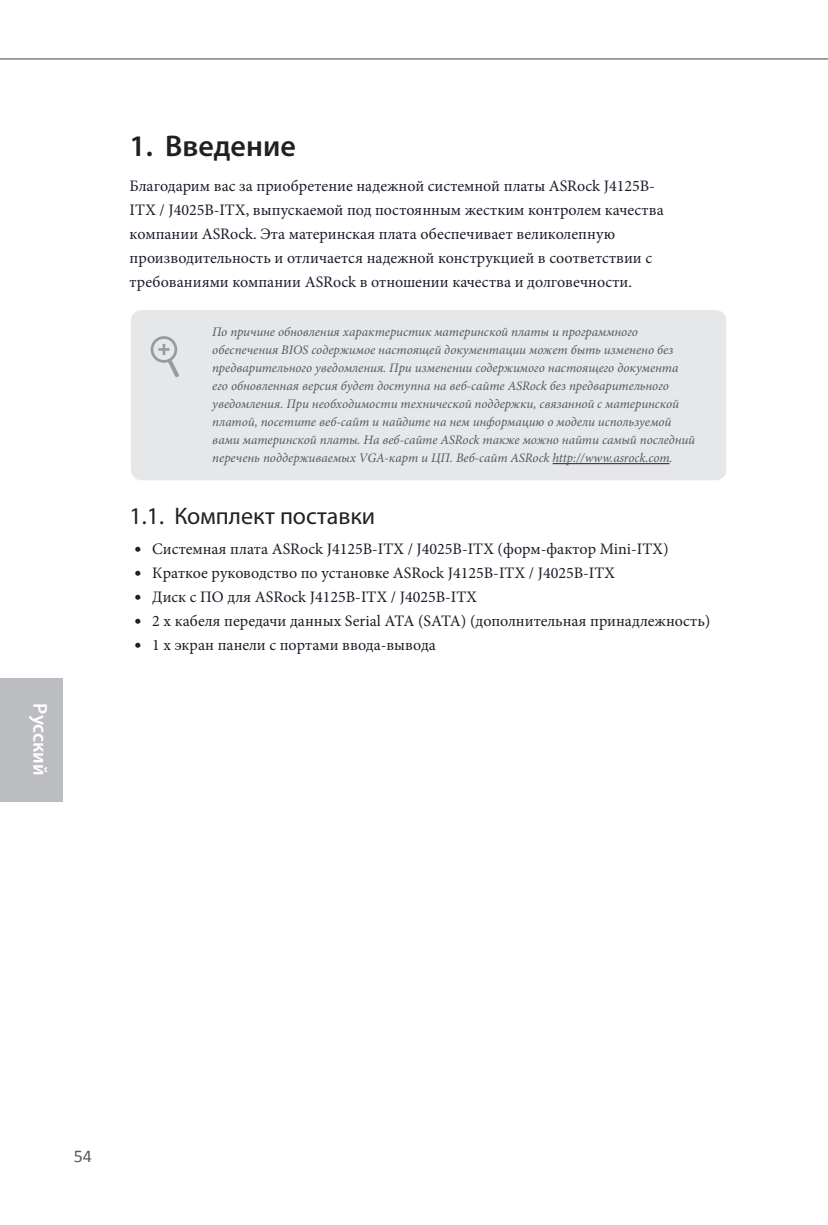
<style>
.page{position:relative;width:828px;height:1225px;background:#fff}
.page>*{position:absolute;margin:0;border:0;box-sizing:border-box;transform-origin:0 0}
.章名{font:600 30px "Myriad Pro";color:#231f20}
.主標{font:24px "Myriad Pro";color:#231f20}
.t1{font:600 20px "Myriad Pro";color:#fff}
.t2{font:18px "Calibri";color:#57585a}
.內文{font:16px/24px "Minion Pro";color:#191d27}
.List{font:16px "Minion Pro";color:#191d27}
.note內文{font:italic 13px/18px "Minion Pro";color:#57585a}
.s1{font-family:"Helvetica"}
</style>
<div class="page">
<div style="left:0;top:678px;width:63px;height:124px;background:#bcbdc0"></div>
<hr style="left:0;top:58px;width:828px;height:2px;background:#939598">
<div style="left:131px;top:310px;width:595px;height:170px;background:#e6e7e9;border-radius:11px"></div>
<hr style="left:552px;top:463px;width:117px;height:1px;background:#231f20">
<svg style="left:151px;top:336px;width:28px;height:41px"></svg>
<p class="t1" style="left:53px;top:703px;width:74px;rotate:90deg">Русский</p>
<p class="章名" style="left:130px;top:126px;width:168px">1. Введение</p>
<p class="內文" style="left:130px;top:174px;width:535px">Благодарим вас за приобретение надежной системной платы ASRock J4125B-ITX / J4025B-ITX, выпускаемой под постоянным жестким контролем качества компании ASRock. Эта материнская плата обеспечивает великолепную производительность и отличается надежной конструкцией в соответствии с требованиями компании ASRock в отношении качества и долговечности.</p>
<p class="note內文" style="left:212px;top:323px;width:484px">По причине обновления характеристик материнской платы и программного обеспечения BIOS содержимое настоящей документации может быть изменено без предварительного уведомления. При изменении содержимого настоящего документа его обновленная версия будет доступна на веб-сайте ASRock без предварительного уведомления. При необходимости технической поддержки, связанной с материнской платой, посетите веб-сайт и найдите на нем информацию о модели используемой вами материнской платы. На веб-сайте ASRock также можно найти самый последний перечень поддерживаемых VGA-карт и ЦП. Веб-сайт ASRock http://www.asrock.com.</p>
<p class="主標" style="left:130px;top:501px;width:247px">1.1. Комплект поставки</p>
<p class="List" style="left:135px;top:538px;width:535px"><span class="s1">•</span> Системная плата ASRock J4125B-ITX / J4025B-ITX (форм-фактор Mini-ITX)</p>
<p class="List" style="left:135px;top:562px;width:481px"><span class="s1">•</span> Краткое руководство по установке ASRock J4125B-ITX / J4025B-ITX</p>
<p class="List" style="left:135px;top:586px;width:343px"><span class="s1">•</span> Диск с ПО для ASRock J4125B-ITX / J4025B-ITX</p>
<p class="List" style="left:135px;top:610px;width:576px"><span class="s1">•</span> 2 x кабеля передачи данных Serial ATA (SATA) (дополнительная принадлежность)</p>
<p class="List" style="left:135px;top:634px;width:302px"><span class="s1">•</span> 1 x экран панели с портами ввода-вывода</p>
<p class="t2" style="left:74px;top:1144px;width:20px">54</p>
</div>
